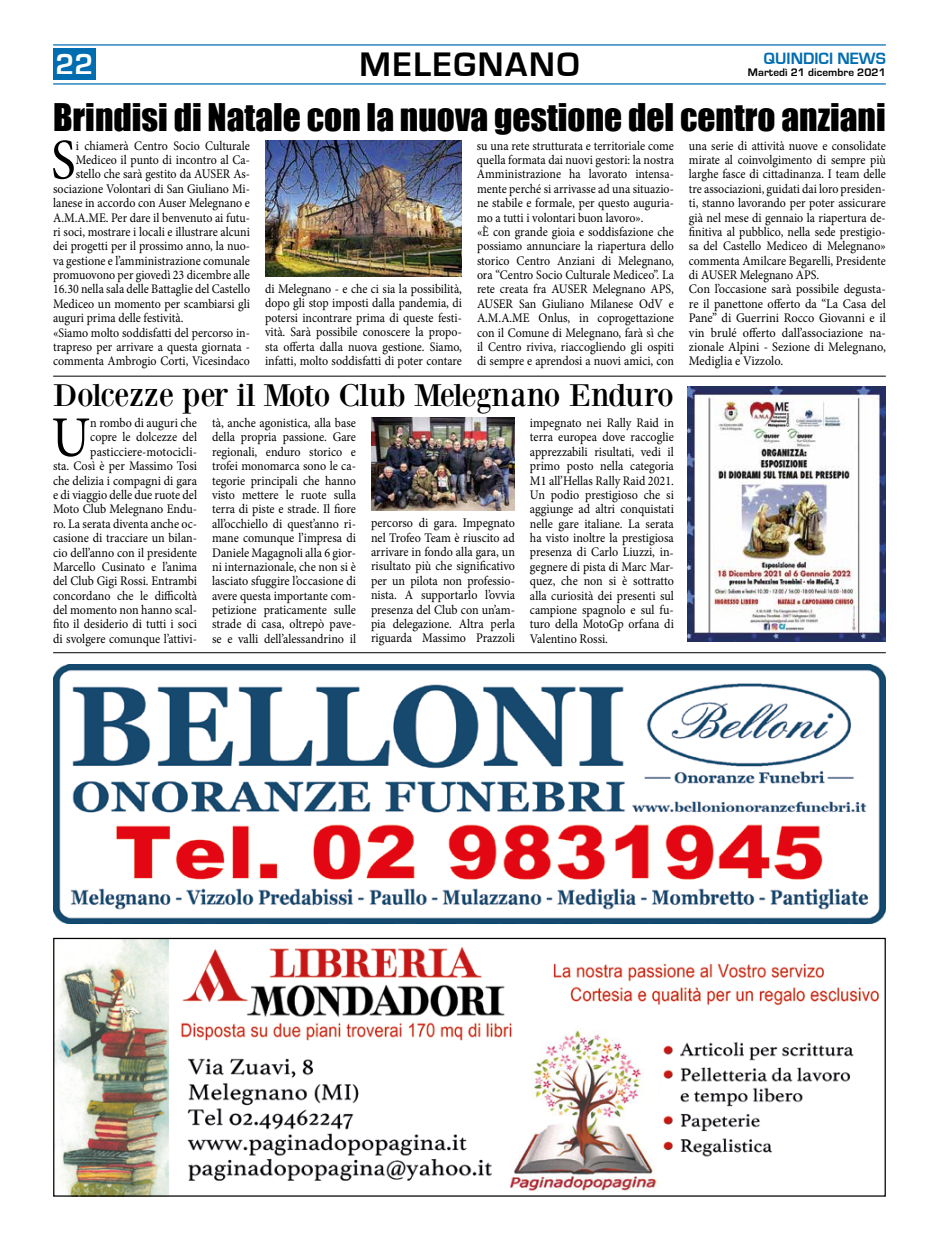
<style>
.page{position:relative;width:939px;height:1241px;background:#fff}
.page>*{position:absolute;margin:0;border:0;box-sizing:border-box;transform-origin:0 0}
.t1{font:57.38px "Minion Pro";color:#000;scale:.91 1}
.t2{font:57.38px "Minion Pro";color:#000;scale:.92 1}
.t3{font:35px "Impact";color:#000}
.t4{font:700 35px "Eurostile";letter-spacing:.05em;color:#000}
.t5{font:32.5px "Bodoni XT";letter-spacing:-.025em;color:#000}
.t6{font:700 30px "Eurostile";color:#fff}
.t7{font:700 16.88px "Eurostile";color:#006db1}
.t8{font:13.12px/14.4px "Minion Pro";color:#000;scale:.91 1}
.t9{font:13.12px/14.4px "Minion Pro";color:#000;text-align:justify;scale:.92 1}
.t10{font:700 11.25px "Eurostile";letter-spacing:.01em;color:#000}
</style>
<div class="page">
<div style="left:53px;top:48px;width:43px;height:32px;background:#006db1"></div>
<hr style="left:53px;top:44px;width:833px;height:2px;background:#006db1">
<hr style="left:53px;top:83px;width:833px;height:2px;background:#006db1">
<hr style="left:53px;top:652px;width:833px;height:1px;background:#000">
<hr style="left:53px;top:376px;width:833px;height:1px;background:#000">
<img style="left:53px;top:664px;width:833px;height:259px">
<img style="left:55px;top:939px;width:829px;height:255px">
<div style="left:53px;top:937px;width:833px;height:259px;border:1px solid #000"></div>
<img style="left:687px;top:386px;width:199px;height:255px">
<img style="left:371px;top:417px;width:144px;height:93px">
<img style="left:265px;top:140px;width:197px;height:136px">
<h3 class="t6" style="left:56px;top:48px;width:39px">22</h3>
<p class="t7" style="left:764px;top:49px;width:123px">QUINDICI NEWS</p>
<h2 class="t4" style="left:360px;top:46px;width:221px">MELEGNANO</h2>
<p class="t10" style="left:748px;top:66px;width:139px">Martedì 21 dicembre 2021</p>
<h2 class="t3" style="left:53px;top:90px;width:834px">Brindisi di Natale con la nuova gestione del centro anziani</h2>
<h1 class="t1" style="left:51px;top:122px;width:29px">S</h1>
<p class="t8" style="left:76px;top:138px;width:193px">i chiamerà Centro Socio Culturale</p>
<p class="t8" style="left:76px;top:153px;width:193px">Mediceo il punto di incontro al Ca-</p>
<p class="t8" style="left:76px;top:167px;width:193px">stello che sarà gestito da AUSER As-</p>
<p class="t8" style="left:53px;top:181px;width:218px">sociazione Volontari di San Giuliano Mi-</p>
<p class="t8" style="left:53px;top:196px;width:218px">lanese in accordo con Auser Melegnano e</p>
<p class="t8" style="left:53px;top:210px;width:218px">A.M.A.ME. Per dare il benvenuto ai futu-</p>
<p class="t8" style="left:53px;top:224px;width:218px">ri soci, mostrare i locali e illustrare alcuni</p>
<p class="t8" style="left:53px;top:239px;width:218px">dei progetti per il prossimo anno, la nuo-</p>
<p class="t8" style="left:53px;top:253px;width:218px">va gestione e l’amministrazione comunale</p>
<p class="t8" style="left:53px;top:268px;width:218px">promuovono per giovedì 23 dicembre alle</p>
<p class="t8" style="left:53px;top:282px;width:218px">16.30 nella sala delle Battaglie del Castello</p>
<p class="t8" style="left:53px;top:296px;width:218px">Mediceo un momento per scambiarsi gli</p>
<p class="t8" style="left:53px;top:311px;width:145px">auguri prima delle festività.</p>
<p class="t8" style="left:53px;top:325px;width:218px">«Siamo molto soddisfatti del percorso in-</p>
<p class="t8" style="left:53px;top:339px;width:218px">trapreso per arrivare a questa giornata -</p>
<p class="t8" style="left:53px;top:354px;width:218px">commenta Ambrogio Corti, Vicesindaco</p>
<p class="t8" style="left:265px;top:282px;width:218px;text-align:justify">di Melegnano - e che ci sia la possibilità, dopo gli stop imposti dalla pandemia, di potersi incontrare prima di queste festi&shy;vità. Sarà possibile conoscere la propo&shy;sta offerta dalla nuova gestione. Siamo, infatti, molto soddisfatti di poter contare</p>
<p class="t8" style="left:477px;top:138px;width:218px">su una rete strutturata e territoriale come quella formata dai nuovi gestori: la nostra Amministrazione ha lavorato intensa&shy;mente perché si arrivasse ad una situazio&shy;ne stabile e formale, per questo auguria&shy;mo a tutti i volontari buon lavoro».<br>«È con grande gioia e soddisfazione che possiamo annunciare la riapertura dello storico Centro Anziani di Melegnano, ora “Centro Socio Culturale Mediceo”. La rete creata fra AUSER Melegnano APS, AUSER San Giuliano Milanese OdV e A.M.A.ME Onlus, in coprogettazione con il Comune di Melegnano, farà sì che il Centro riviva, riaccogliendo gli ospiti di sempre e aprendosi a nuovi amici, con</p>
<p class="t8" style="left:689px;top:138px;width:218px">una serie di attività nuove e consolidate mirate al coinvolgimento di sempre più larghe fasce di cittadinanza. I team delle tre associazioni, guidati dai loro presiden&shy;ti, stanno lavorando per poter assicurare già nel mese di gennaio la riapertura de&shy;finitiva al pubblico, nella sede prestigio&shy;sa del Castello Mediceo di Melegnano» commenta Amilcare Begarelli, Presidente di AUSER Melegnano APS.<br>Con l’occasione sarà possibile degusta&shy;re il panettone offerto da “La Casa del Pane” di Guerrini Rocco Giovanni e il vin brulé offerto dall’associazione na&shy;zionale Alpini - Sezione di Melegnano, Mediglia e Vizzolo.</p>
<h3 class="t5" style="left:53px;top:376px;width:622px">Dolcezze per il Moto Club Melegnano Enduro</h3>
<p class="t9" style="left:53px;top:415px;width:158px;text-align:right">n rombo di auguri che<br>copre le dolcezze del pasticciere-motocicli-<br>sta. Così è per Massimo Tosi che delizia i compagni di gara e di viaggio delle due ruote del<br>Moto Club Melegnano Endu&shy;ro. La serata diventa anche oc&shy;casione di tracciare un bilan&shy;cio dell’anno con il presidente<br>Marcello Cusinato e l’anima del Club Gigi Rossi. Entrambi concordano che le difficoltà del momento non hanno scal&shy;fito il desiderio di tutti i soci di svolgere comunque l’attivi-</p>
<p class="t9" style="left:212px;top:415px;width:158px">tà, anche agonistica, alla base della propria passione. Gare regionali, enduro storico e trofei monomarca sono le ca&shy;tegorie principali che hanno visto mettere le ruote sulla terra di piste e strade. Il fiore all’occhiello di quest’anno ri&shy;mane comunque l’impresa di Daniele Magagnoli alla 6 gior&shy;ni internazionale, che non si è lasciato sfuggire l’occasione di avere questa importante com&shy;petizione praticamente sulle strade di casa, oltrepò pave&shy;se e valli dell’alessandrino il</p>
<h1 class="t2" style="left:51px;top:399px;width:44px">U</h1>
<p class="t9" style="left:371px;top:516px;width:158px">percorso di gara. Impegnato nel Trofeo Team è riuscito ad arrivare in fondo alla gara, un risultato più che significativo per un pilota non professio&shy;nista. A supportarlo l’ovvia presenza del Club con un’am&shy;pia delegazione. Altra perla riguarda Massimo Prazzoli</p>
<p class="t9" style="left:530px;top:415px;width:158px">impegnato nei Rally Raid in terra europea dove raccoglie apprezzabili risultati, vedi il primo posto nella categoria M1 all’Hellas Rally Raid 2021.<br>Un podio prestigioso che si aggiunge ad altri conquistati nelle gare italiane. La serata ha visto inoltre la prestigiosa presenza di Carlo Liuzzi, in&shy;gegnere di pista di Marc Mar&shy;quez, che non si è sottratto alla curiosità dei presenti sul campione spagnolo e sul fu&shy;turo della MotoGp orfana di Valentino Rossi.</p>
</div>
